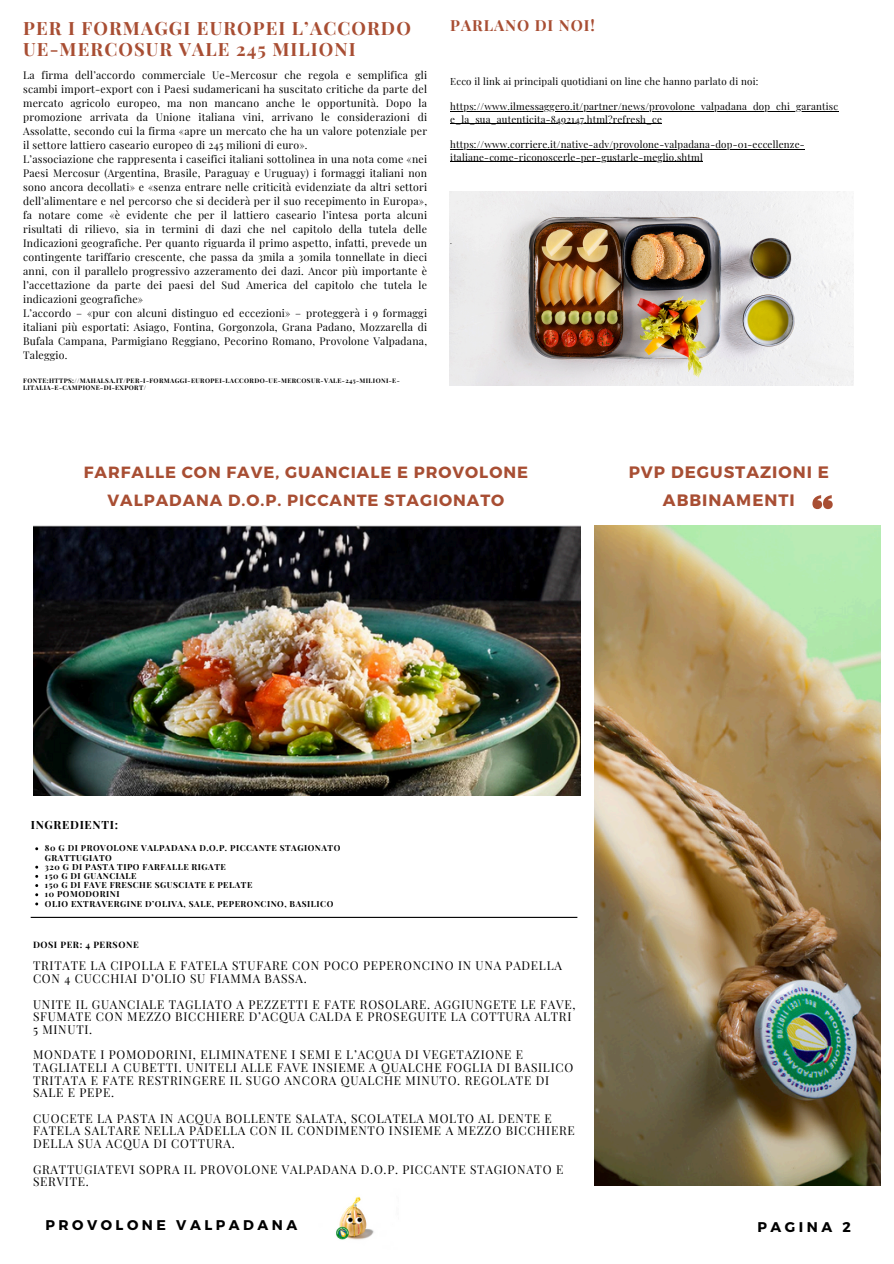
<style>
.page{position:relative;width:894px;height:1264px;background:#fff}
.page>*{position:absolute;margin:0;border:0;box-sizing:border-box;transform-origin:0 0}
.t1{font:700 18.3px/20.2px "Playfair Display";letter-spacing:.06em;color:#a84e33}
.t2{font:700 16.5px/28.2px "Montserrat";letter-spacing:.06em;color:#a84e33;text-align:center}
.t3{font:700 16.2px/27.6px "Montserrat";letter-spacing:.06em;color:#a84e33;text-align:center}
.t4{font:700 15.3px "Playfair Display";letter-spacing:.06em;color:#a84e33}
.t5{font:700 14.1px "Montserrat";letter-spacing:.25em;color:#000}
.t6{font:12px/12.8px "Playfair Display";letter-spacing:.06em;color:#000}
.t7{font:700 11.4px "Playfair Display";letter-spacing:.06em;color:#000}
.t8{font:10.5px/14px "Playfair Display";letter-spacing:.02em;color:#000}
.t9{font:9.75px "Playfair Display";letter-spacing:.02em;color:#000}
.t10{font:700 9px "Playfair Display";letter-spacing:.06em;color:#000}
.t11{font:700 8.4px/9.1px "Playfair Display";letter-spacing:.06em;color:#000}
.t12{font:7.2px "Playfair Display";color:#000}
.t13{font:700 6.3px/6.9px "Playfair Display";letter-spacing:.06em;color:#000}
</style>
<div class="page">
<svg style="left:812px;top:495px;width:20px;height:14px"></svg>
<img style="left:594px;top:526px;width:286px;height:659px">
<img style="left:336px;top:1196px;width:38px;height:44px">
<img style="left:33px;top:526px;width:547px;height:270px">
<hr style="left:31px;top:916px;width:546px;height:2px;background:#000">
<img style="left:449px;top:191px;width:404px;height:194px">
<hr style="left:450px;top:111px;width:388px;height:1px;background:#000">
<hr style="left:450px;top:123px;width:212px;height:1px;background:#000">
<hr style="left:450px;top:149px;width:354px;height:1px;background:#000">
<hr style="left:450px;top:161px;width:252px;height:1px;background:#000">
<h5 class="t1" style="left:23px;top:18px;width:389px">PER I FORMAGGI EUROPEI L’ACCORDO<br>UE-MERCOSUR VALE 245 MILIONI</h5>
<h5 class="t8" style="left:23px;top:67px;width:405px">La firma dell’accordo commerciale Ue-Mercosur che regola e semplifica gli scambi import-export con i Paesi sudamericani ha suscitato critiche da parte del mercato agricolo europeo, ma non mancano anche le opportunità. Dopo la promozione arrivata da Unione italiana vini, arrivano le considerazioni di Assolatte, secondo cui la firma «apre un mercato che ha un valore potenziale per il settore lattiero caseario europeo di 245 milioni di euro».<br>L’associazione che rappresenta i caseifici italiani sottolinea in una nota come «nei Paesi Mercosur (Argentina, Brasile, Paraguay e Uruguay) i formaggi italiani non sono ancora decollati» e «senza entrare nelle criticità evidenziate da altri settori dell’alimentare e nel percorso che si deciderà per il suo recepimento in Europa», fa notare come «è evidente che per il lattiero caseario l’intesa porta alcuni risultati di rilievo, sia in termini di dazi che nel capitolo della tutela delle Indicazioni geografiche. Per quanto riguarda il primo aspetto, infatti, prevede un contingente tariffario crescente, che passa da 3mila a 30mila tonnellate in dieci anni, con il parallelo progressivo azzeramento dei dazi. Ancor più importante è l’accettazione da parte dei paesi del Sud America del capitolo che tutela le indicazioni geografiche»<br>L’accordo – «pur con alcuni distinguo ed eccezioni» – proteggerà i 9 formaggi italiani più esportati: Asiago, Fontina, Gorgonzola, Grana Padano, Mozzarella di Bufala Campana, Parmigiano Reggiano, Pecorino Romano, Provolone Valpadana, Taleggio.</h5>
<h5 class="t13" style="left:23px;top:377px;width:378px">FONTE:HTTPS://MAHALSA.IT/PER-I-FORMAGGI-EUROPEI-LACCORDO-UE-MERCOSUR-VALE-245-MILIONI-E-<br>LITALIA-E-CAMPIONE-DI-EXPORT/</h5>
<p class="t4" style="left:450px;top:15px;width:146px">PARLANO DI NOI!</p>
<p class="t9" style="left:450px;top:74px;width:309px">Ecco il link ai principali quotidiani on line che hanno parlato di noi:</p>
<p class="t9" style="left:450px;top:100px;width:389px">https://www.ilmessaggero.it/partner/news/provolone_valpadana_dop_chi_garantisc</p>
<p class="t9" style="left:450px;top:112px;width:213px">e_la_sua_autenticita-8492147.html?refresh_ce</p>
<p class="t9" style="left:450px;top:138px;width:356px">https://www.corriere.it/native-adv/provolone-valpadana-dop-01-eccellenze-</p>
<p class="t9" style="left:450px;top:150px;width:254px">italiane-come-riconoscerle-per-gustarle-meglio.shtml</p>
<p class="t12" style="left:450px;top:236px;width:3px">.</p>
<h2 class="t3" style="left:84px;top:457px;width:445px">FARFALLE CON FAVE, GUANCIALE E PROVOLONE<br>VALPADANA D.O.P. PICCANTE STAGIONATO</h2>
<p class="t2" style="left:628px;top:457px;width:202px">PVP DEGUSTAZIONI E<br>ABBINAMENTI</p>
<h6 class="t7" style="left:31px;top:816px;width:89px">INGREDIENTI:</h6>
<h6 class="t11" style="left:45px;top:843px;width:297px">80 G DI PROVOLONE VALPADANA D.O.P. PICCANTE STAGIONATO<br>GRATTUGIATO</h6>
<h6 class="t11" style="left:45px;top:861px;width:182px">320 G DI PASTA TIPO FARFALLE RIGATE</h6>
<p class="t11" style="left:45px;top:870px;width:93px">150 G DI GUANCIALE</p>
<p class="t11" style="left:45px;top:880px;width:209px">150 G DI FAVE FRESCHE SGUSCIATE E PELATE</p>
<h2 class="t11" style="left:45px;top:889px;width:76px">10 POMODORINI</h2>
<h1 class="t11" style="left:45px;top:898px;width:290px">OLIO EXTRAVERGINE D’OLIVA, SALE, PEPERONCINO, BASILICO</h1>
<p class="t10" style="left:33px;top:938px;width:107px">DOSI PER: 4 PERSONE</p>
<p class="t6" style="left:33px;top:959px;width:530px">TRITATE LA CIPOLLA E FATELA STUFARE CON POCO PEPERONCINO IN UNA PADELLA<br>CON 4 CUCCHIAI D’OLIO SU FIAMMA BASSA.</p>
<h4 class="t6" style="left:33px;top:997px;width:543px">UNITE IL GUANCIALE TAGLIATO A PEZZETTI E FATE ROSOLARE. AGGIUNGETE LE FAVE,<br>SFUMATE CON MEZZO BICCHIERE D’ACQUA CALDA E PROSEGUITE LA COTTURA ALTRI<br>5 MINUTI.</h4>
<p class="t6" style="left:33px;top:1047px;width:541px">MONDATE I POMODORINI, ELIMINATENE I SEMI E L’ACQUA DI VEGETAZIONE E TAGLIATELI A CUBETTI. UNITELI ALLE FAVE INSIEME A QUALCHE FOGLIA DI BASILICO TRITATA E FATE RESTRINGERE IL SUGO ANCORA QUALCHE MINUTO. REGOLATE DI SALE E PEPE.</p>
<p class="t6" style="left:33px;top:1111px;width:543px">CUOCETE LA PASTA IN ACQUA BOLLENTE SALATA, SCOLATELA MOLTO AL DENTE E<br>FATELA SALTARE NELLA PADELLA CON IL CONDIMENTO INSIEME A MEZZO BICCHIERE<br>DELLA SUA ACQUA DI COTTURA.</p>
<p class="t6" style="left:33px;top:1162px;width:531px">GRATTUGIATEVI SOPRA IL PROVOLONE VALPADANA D.O.P. PICCANTE STAGIONATO E<br>SERVITE.</p>
<h1 class="t5" style="left:45px;top:1215px;width:253px">PROVOLONE VALPADANA</h1>
<h6 class="t5" style="left:757px;top:1217px;width:95px">PAGINA 2</h6>
</div>
